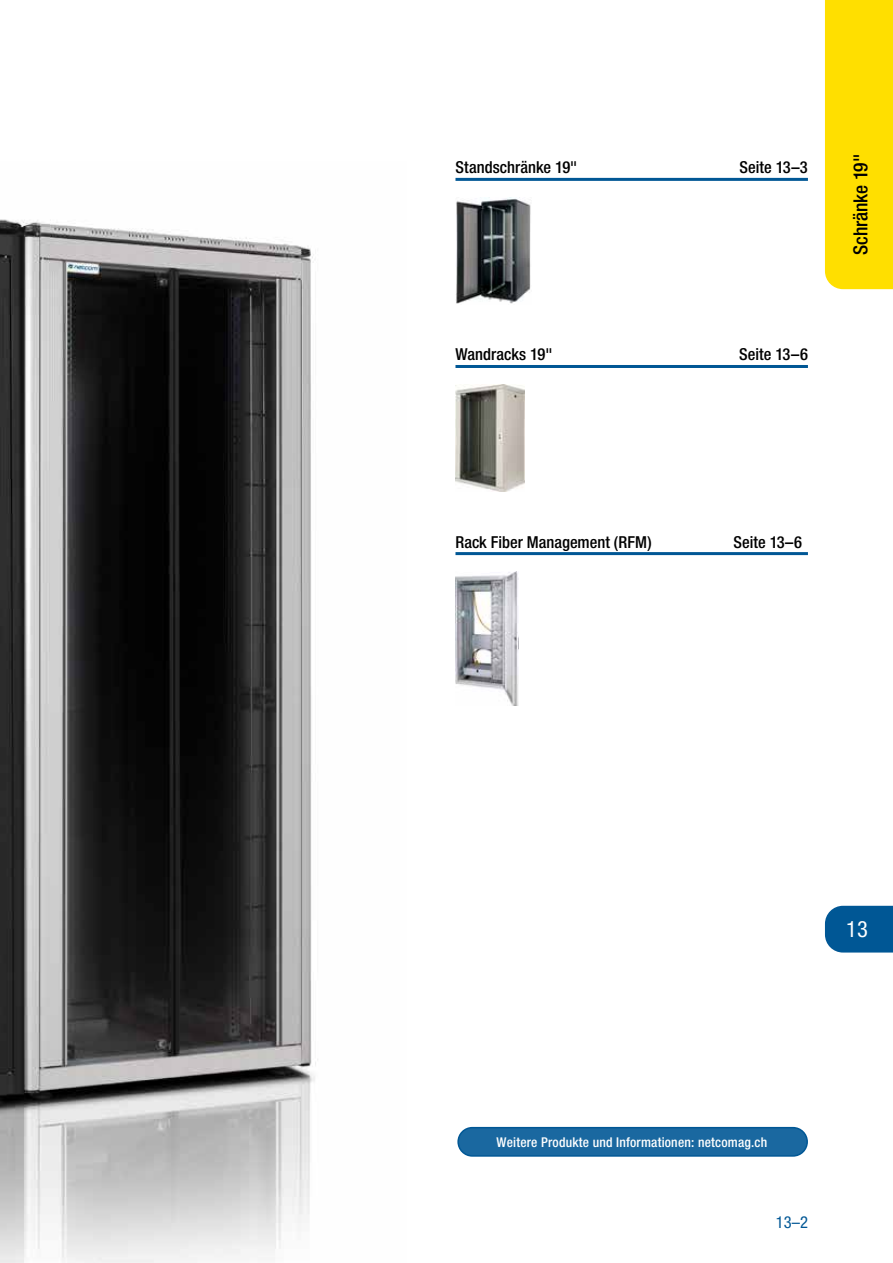
<style>
.page{position:relative;width:893px;height:1263px;background:#fff}
.page>*{position:absolute;margin:0;border:0;box-sizing:border-box;transform-origin:0 0}
.t1{font:condensed 22.5px "Helvetica Neue LT Std";color:#fff}
.t2{font:500 condensed 19.5px "Helvetica Neue LT Std";letter-spacing:-.005em;color:#000}
.t3{font:500 condensed 16.5px "Helvetica Neue LT Std";color:#000}
.t4{font:condensed 16.5px "Helvetica Neue LT Std";color:#005795}
.t5{font:500 condensed 13.5px "Helvetica Neue LT Std";letter-spacing:.015em;color:#fff}
</style>
<div class="page">
<div style="left:825px;top:0;width:68px;height:289px;background:#ffdf00"></div>
<div style="left:825px;top:906px;width:68px;height:46px;background:#005795"></div>
<hr style="left:455px;top:178px;width:353px;height:3px;background:#005795">
<img style="left:456px;top:198px;width:75px;height:106px">
<div style="left:458px;top:1128px;width:349px;height:28px;background:#1a68a0;border-radius:14px"></div>
<div style="left:457px;top:1127px;width:351px;height:30px;border:2px solid #005795;border-radius:14px"></div>
<hr style="left:455px;top:365px;width:353px;height:3px;background:#005795">
<img style="left:455px;top:385px;width:69px;height:106px">
<hr style="left:455px;top:552px;width:353px;height:3px;background:#005795">
<img style="left:455px;top:572px;width:64px;height:134px">
<img style="left:0;top:219px;width:318px;height:1044px">
<p class="t3" style="left:455px;top:158px;width:123px">Standschränke 19"</p>
<p class="t3" style="left:455px;top:345px;width:98px">Wandracks 19"</p>
<p class="t3" style="left:740px;top:158px;width:70px">Seite 13–3</p>
<p class="t3" style="left:739px;top:345px;width:70px">Seite 13–6</p>
<p class="t2" style="left:849px;top:255px;width:103px;rotate:-90deg">Schränke 19"</p>
<p class="t3" style="left:455px;top:532px;width:198px">Rack Fiber Management (RFM)</p>
<p class="t3" style="left:733px;top:532px;width:70px">Seite 13–6</p>
<h1 class="t1" style="left:846px;top:916px;width:23px">13</h1>
<p class="t5" style="left:497px;top:1134px;width:272px">Weitere Produkte und Informationen: netcomag.ch</p>
<p class="t4" style="left:776px;top:1212px;width:34px">13–2</p>
</div>
